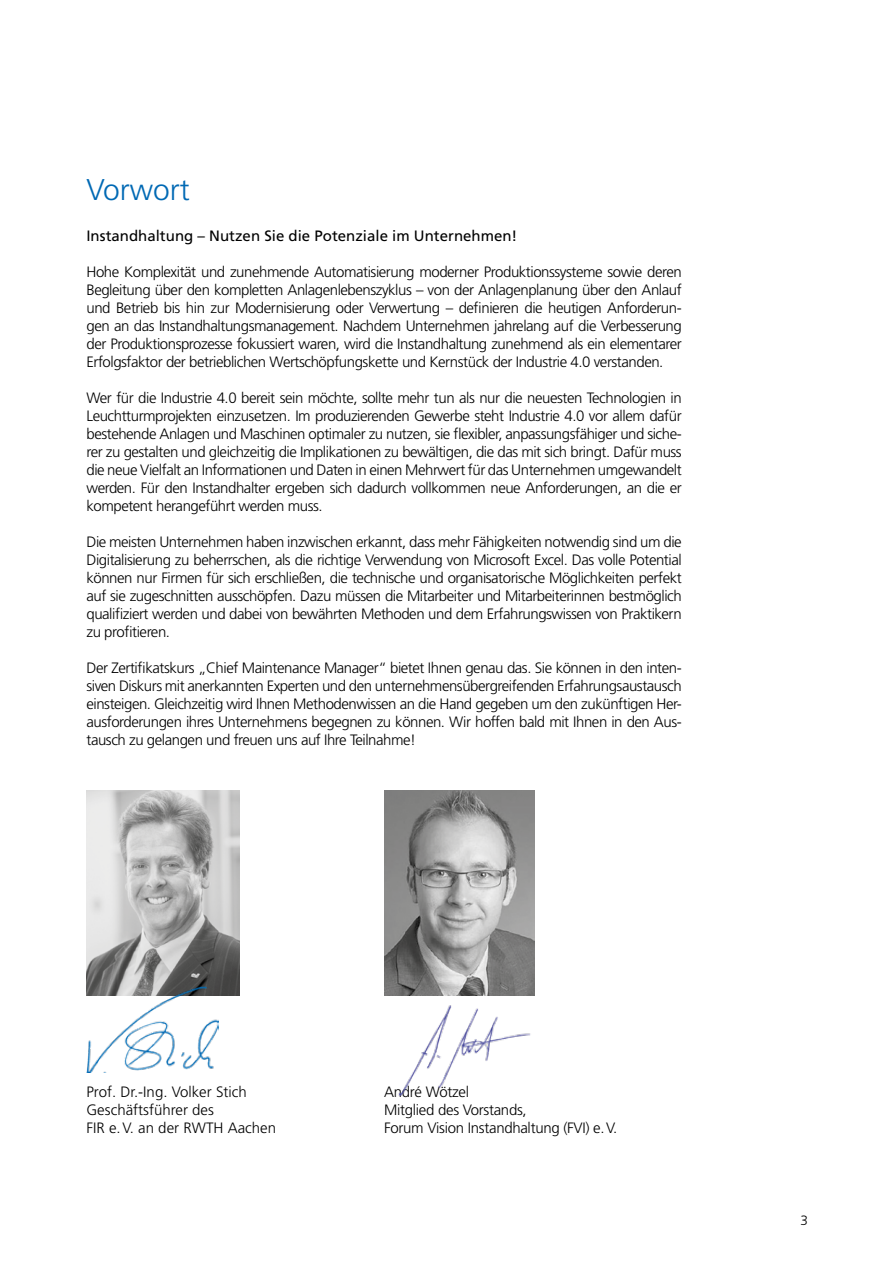
<style>
.page{position:relative;width:893px;height:1263px;background:#fff}
.page>*{position:absolute;margin:0;border:0;box-sizing:border-box;transform-origin:0 0}
.t1{font:300 30px "Frutiger";color:#0069b4}
.t2{font:300 15px/18px "Frutiger";letter-spacing:-.03em;color:#000;text-align:justify}
.t3{font:300 15px/18px "Frutiger";color:#000}
.t4{font:15px "Frutiger";color:#000}
.t5{font:300 13.5px "Frutiger";color:#000}
</style>
<div class="page">
<img style="left:86px;top:791px;width:153px;height:204px">
<img style="left:86px;top:987px;width:133px;height:85px">
<img style="left:384px;top:791px;width:150px;height:198px">
<img style="left:384px;top:989px;width:151px;height:108px">
<h1 class="t1" style="left:86px;top:173px;width:105px">Vorwort</h1>
<p class="t4" style="left:86px;top:227px;width:432px">Instandhaltung – Nutzen Sie die Potenziale im Unternehmen!</p>
<p class="t2" style="left:86px;top:263px;width:597px">Hohe Komplexität und zunehmende Automatisierung moderner Produktionssysteme sowie deren Begleitung über den kompletten Anlagenlebenszyklus – von der Anlagenplanung über den Anlauf und Betrieb bis hin zur Modernisierung oder Verwertung – definieren die heutigen Anforderun&shy;gen an das Instandhaltungsmanagement. Nachdem Unternehmen jahrelang auf die Verbesserung der Produktionsprozesse fokussiert waren, wird die Instandhaltung zunehmend als ein elementarer Erfolgsfaktor der betrieblichen Wertschöpfungskette und Kernstück der Industrie 4.0 verstanden.</p>
<p class="t2" style="left:86px;top:389px;width:597px">Wer für die Industrie 4.0 bereit sein möchte, sollte mehr tun als nur die neuesten Technologien in Leuchtturmprojekten einzusetzen. Im produzierenden Gewerbe steht Industrie 4.0 vor allem dafür bestehende Anlagen und Maschinen optimaler zu nutzen, sie flexibler, anpassungsfähiger und siche&shy;rer zu gestalten und gleichzeitig die Implikationen zu bewältigen, die das mit sich bringt. Dafür muss die neue Vielfalt an Informationen und Daten in einen Mehrwert für das Unternehmen umgewandelt werden. Für den Instandhalter ergeben sich dadurch vollkommen neue Anforderungen, an die er kompetent herangeführt werden muss.</p>
<p class="t2" style="left:86px;top:533px;width:597px">Die meisten Unternehmen haben inzwischen erkannt, dass mehr Fähigkeiten notwendig sind um die Digitalisierung zu beherrschen, als die richtige Verwendung von Microsoft Excel. Das volle Potential können nur Firmen für sich erschließen, die technische und organisatorische Möglichkeiten perfekt auf sie zugeschnitten ausschöpfen. Dazu müssen die Mitarbeiter und Mitarbeiterinnen bestmöglich qualifiziert werden und dabei von bewährten Methoden und dem Erfahrungswissen von Praktikern zu profitieren.</p>
<p class="t2" style="left:86px;top:659px;width:597px">Der Zertifikatskurs „Chief Maintenance Manager“ bietet Ihnen genau das. Sie können in den inten&shy;siven Diskurs mit anerkannten Experten und den unternehmensübergreifenden Erfahrungsaustausch einsteigen. Gleichzeitig wird Ihnen Methodenwissen an die Hand gegeben um den zukünftigen Her&shy;ausforderungen ihres Unternehmens begegnen zu können. Wir hoffen bald mit Ihnen in den Aus&shy;tausch zu gelangen und freuen uns auf Ihre Teilnahme!</p>
<p class="t3" style="left:86px;top:1083px;width:191px">Prof. Dr.-Ing. Volker Stich<br>Geschäftsführer des<br>FIR e. V. an der RWTH Aachen</p>
<p class="t2" style="left:384px;top:1083px;width:235px;text-align:left">André Wötzel<br>Mitglied des Vorstands,<br>Forum Vision Instandhaltung (FVI) e. V.</p>
<p class="t5" style="left:800px;top:1213px;width:9px">3</p>
</div>
